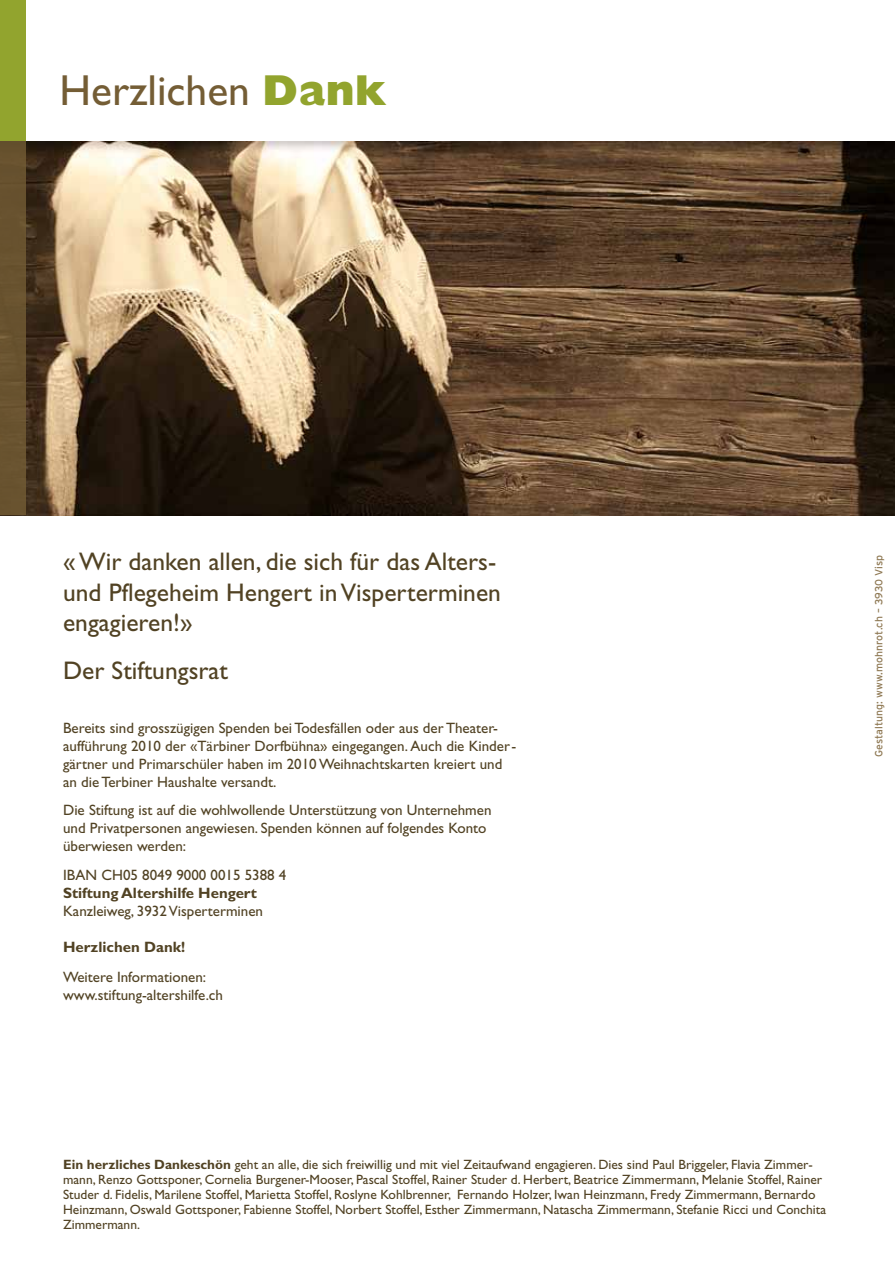
<style>
.page{position:relative;width:895px;height:1265px;background:#fff}
.page>*{position:absolute;margin:0;border:0;box-sizing:border-box;transform-origin:0 0}
.t1{font:43.5px "Gill Sans";color:#745d35}
.t2{font:25.5px/30.6px "Gill Sans";color:#514223}
.t3{font:15px/18px "Gill Sans";color:#514223}
.t4{font:700 15px "Gill Sans";color:#514223}
.t5{font:13.5px/15px "Gill Sans";color:#514223}
.t6{font:10.5px "Interstate";letter-spacing:.01em;color:#8f7954}
.s1{font-weight:800;color:#92a42e}
.s2{font-weight:700}
</style>
<div class="page">
<div style="left:0;top:0;width:26px;height:141px;background:#92a42e"></div>
<img style="left:26px;top:141px;width:869px;height:374px">
<div style="left:0;top:141px;width:26px;height:374px;background:#68522f"></div>
<h1 class="t1" style="left:60px;top:65px;width:328px">Herzlichen <span class="s1">Dank</span></h1>
<h2 class="t2" style="left:63px;top:546px;width:439px">«Wir danken allen, die sich für das Alters&shy;und Pflegeheim Hengert in Visperterminen engagieren!»</h2>
<h2 class="t2" style="left:63px;top:654px;width:166px">Der Stiftungsrat</h2>
<p class="t3" style="left:63px;top:718px;width:455px">Bereits sind grosszügigen Spenden bei Todesfällen oder aus der Theater&shy;aufführung 2010 der «Tärbiner Dorfbühna» eingegangen. Auch die Kinder&shy;gärtner und Primarschüler haben im 2010 Weihnachtskarten kreiert und an die Terbiner Haushalte versandt.</p>
<p class="t3" style="left:63px;top:801px;width:430px">Die Stiftung ist auf die wohlwollende Unterstützung von Unternehmen und Privatpersonen angewiesen. Spenden können auf folgendes Konto überwiesen werden:</p>
<p class="t3" style="left:63px;top:865px;width:225px">IBAN CH05 8049 9000 0015 5388 4</p>
<p class="t4" style="left:63px;top:883px;width:195px">Stiftung Altershilfe Hengert</p>
<p class="t3" style="left:63px;top:901px;width:201px">Kanzleiweg, 3932 Visperterminen</p>
<p class="t4" style="left:63px;top:937px;width:123px">Herzlichen Dank!</p>
<p class="t3" style="left:63px;top:967px;width:161px">Weitere Informationen: www.stiftung-altershilfe.ch</p>
<p class="t6" style="left:873px;top:757px;width:204px;rotate:-90deg">Gestaltung: www.mohnrot.ch – 3930 Visp</p>
<p class="t5" style="left:63px;top:1156px;width:764px"><span class="s2">Ein herzliches Dankeschön</span> geht an alle, die sich freiwillig und mit viel Zeitaufwand engagieren. Dies sind Paul Briggeler, Flavia Zimmer&shy;mann, Renzo Gottsponer, Cornelia Burgener-Mooser, Pascal Stoffel, Rainer Studer d. Herbert, Beatrice Zimmermann, Melanie Stoffel, Rainer Studer d. Fidelis, Marilene Stoffel, Marietta Stoffel, Roslyne Kohlbrenner, Fernando Holzer, Iwan Heinzmann, Fredy Zimmermann, Bernardo Heinzmann, Oswald Gottsponer, Fabienne Stoffel, Norbert Stoffel, Esther Zimmermann, Natascha Zimmermann, Stefanie Ricci und Conchita Zimmermann.</p>
</div>
